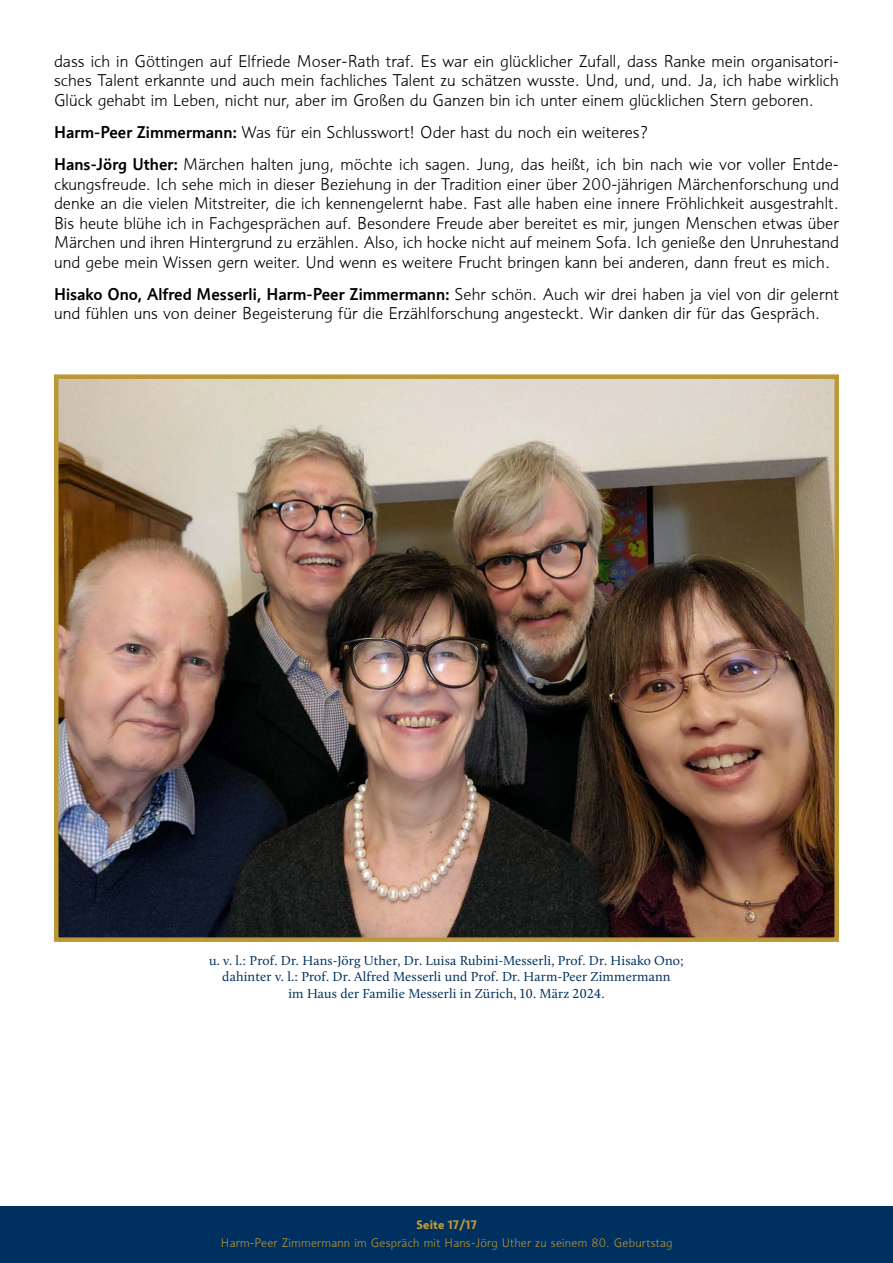
<style>
.page{position:relative;width:893px;height:1263px;background:#fff}
.page>*{position:absolute;margin:0;border:0;box-sizing:border-box;transform-origin:0 0}
.t1{font:300 16.5px/19.5px "Informa";letter-spacing:.005em;color:#000;text-align:justify}
.t2{font:13.5px/16.5px "Calluna";letter-spacing:.01em;color:#00305f;text-align:center}
.t3{font:300 12px "Informa";letter-spacing:.02em;color:#bc9834}
.t4{font:700 12px "Informa";letter-spacing:.02em;color:#bc9834}
.s1{font-weight:500}
</style>
<div class="page">
<div style="left:0;top:1205px;width:893px;height:58px;background:#00305f"></div>
<img style="left:59px;top:379px;width:775px;height:558px">
<div style="left:54px;top:374px;width:785px;height:568px;border:4px solid #bc9834"></div>
<p class="t1" style="left:54px;top:51px;width:786px">dass ich in Göttingen auf Elfriede Moser-Rath traf. Es war ein glücklicher Zufall, dass Ranke mein organisatori&shy;sches Talent erkannte und auch mein fachliches Talent zu schätzen wusste. Und, und, und. Ja, ich habe wirklich Glück gehabt im Leben, nicht nur, aber im Großen du Ganzen bin ich unter einem glücklichen Stern geboren.</p>
<p class="t1" style="left:54px;top:116px;width:786px;line-height:32.2px"><span class="s1">Harm-Peer Zimmermann:</span> Was für ein Schlusswort! Oder hast du noch ein weiteres?<br><span class="s1">Hans-Jörg Uther:</span> Märchen halten jung, möchte ich sagen. Jung, das heißt, ich bin nach wie vor voller Entde-</p>
<p class="t1" style="left:54px;top:174px;width:786px">ckungsfreude. Ich sehe mich in dieser Beziehung in der Tradition einer über 200-jährigen Märchenforschung und denke an die vielen Mitstreiter, die ich kennengelernt habe. Fast alle haben eine innere Fröhlichkeit ausgestrahlt.<br>Bis heute blühe ich in Fachgesprächen auf. Besondere Freude aber bereitet es mir, jungen Menschen etwas über Märchen und ihren Hintergrund zu erzählen. Also, ich hocke nicht auf meinem Sofa. Ich genieße den Unruhestand und gebe mein Wissen gern weiter. Und wenn es weitere Frucht bringen kann bei anderen, dann freut es mich.</p>
<p class="t1" style="left:54px;top:284px;width:786px"><span class="s1">Hisako Ono, Alfred Messerli, Harm-Peer Zimmermann:</span> Sehr schön. Auch wir drei haben ja viel von dir gelernt und fühlen uns von deiner Begeisterung für die Erzählforschung angesteckt. Wir danken dir für das Gespräch.</p>
<p class="t2" style="left:209px;top:952px;width:476px">u. v. l.: Prof. Dr. Hans-Jörg Uther, Dr. Luisa Rubini-Messerli, Prof. Dr. Hisako Ono; dahinter v. l.: Prof. Dr. Alfred Messerli und Prof. Dr. Harm-Peer Zimmermann<br>im Haus der Familie Messerli in Zürich, 10. März 2024.</p>
<p class="t4" style="left:416px;top:1217px;width:62px">Seite 17/17</p>
<p class="t3" style="left:221px;top:1236px;width:453px">Harm-Peer Zimmermann im Gespräch mit Hans-Jörg Uther zu seinem 80. Geburtstag</p>
</div>
